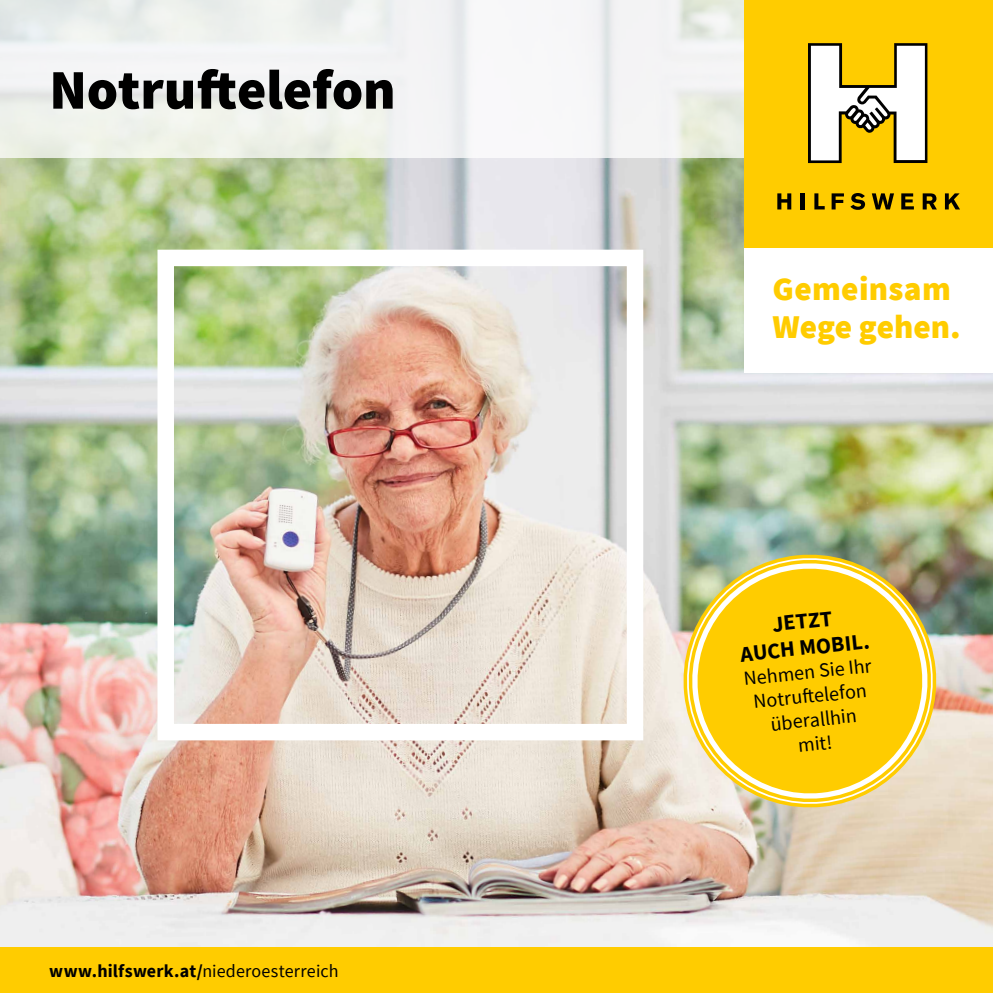
<style>
.page{position:relative;width:993px;height:993px;background:#fff}
.page>*{position:absolute;margin:0;border:0;box-sizing:border-box;transform-origin:0 0}
.t1{font:900 56px "Source Sans Pro";letter-spacing:-.005em;color:#000}
.t2{font:900 33.2px/37.8px "Source Sans Pro";letter-spacing:.01em;color:#fc0}
.t3{font:700 22px/26.4px "Source Sans Pro";color:#000;text-align:center}
.t4{font:20px/24px "Source Sans Pro";color:#000;text-align:center}
.t5{font:700 18px "Source Sans Pro";letter-spacing:.01em;color:#000}
.s1{font-weight:400}
</style>
<div class="page">
<img style="left:0;top:157px;width:992px;height:790px">
<div style="left:0;top:947px;width:992px;height:45px;background:#fc0"></div>
<svg style="left:0;top:0;width:744px;height:157px;fill:#f2f3f3"></svg>
<svg style="left:676px;top:548px;width:266px;height:265px"></svg>
<img style="left:681px;top:552px;width:256px;height:257px">
<svg style="left:688px;top:560px;width:242px;height:241px"></svg>
<div style="left:744px;top:0;width:248px;height:248px;background:#fc0"></div>
<svg style="left:808px;top:43px;width:119px;height:120px"></svg>
<svg style="left:944px;top:193px;width:15px;height:16px"></svg>
<svg style="left:777px;top:193px;width:14px;height:16px"></svg>
<hr style="left:800px;top:193px;width:4px;height:16px;background:#000">
<svg style="left:814px;top:193px;width:10px;height:16px"></svg>
<svg style="left:831px;top:193px;width:12px;height:16px"></svg>
<svg style="left:850px;top:193px;width:14px;height:17px"></svg>
<svg style="left:871px;top:193px;width:22px;height:16px"></svg>
<svg style="left:901px;top:193px;width:12px;height:16px"></svg>
<svg style="left:922px;top:193px;width:14px;height:16px"></svg>
<div style="left:744px;top:248px;width:248px;height:125px;background:#fff"></div>
<h1 class="t1" style="left:49px;top:51px;width:348px">Notruftelefon</h1>
<p class="t5" style="left:49px;top:958px;width:291px">www.hilfswerk.at/<span class="s1">niederoesterreich</span></p>
<h2 class="t2" style="left:772px;top:270px;width:190px">Gemeinsam<br>Wege gehen.</h2>
<p class="t3" style="left:736px;top:614px;width:131px;rotate:-6deg">JETZT<br>AUCH MOBIL.</p>
<p class="t4" style="left:742px;top:666px;width:130px;rotate:-6deg">Nehmen Sie Ihr<br>Notruft elefon überallhin<br>mit!</p>
</div>
